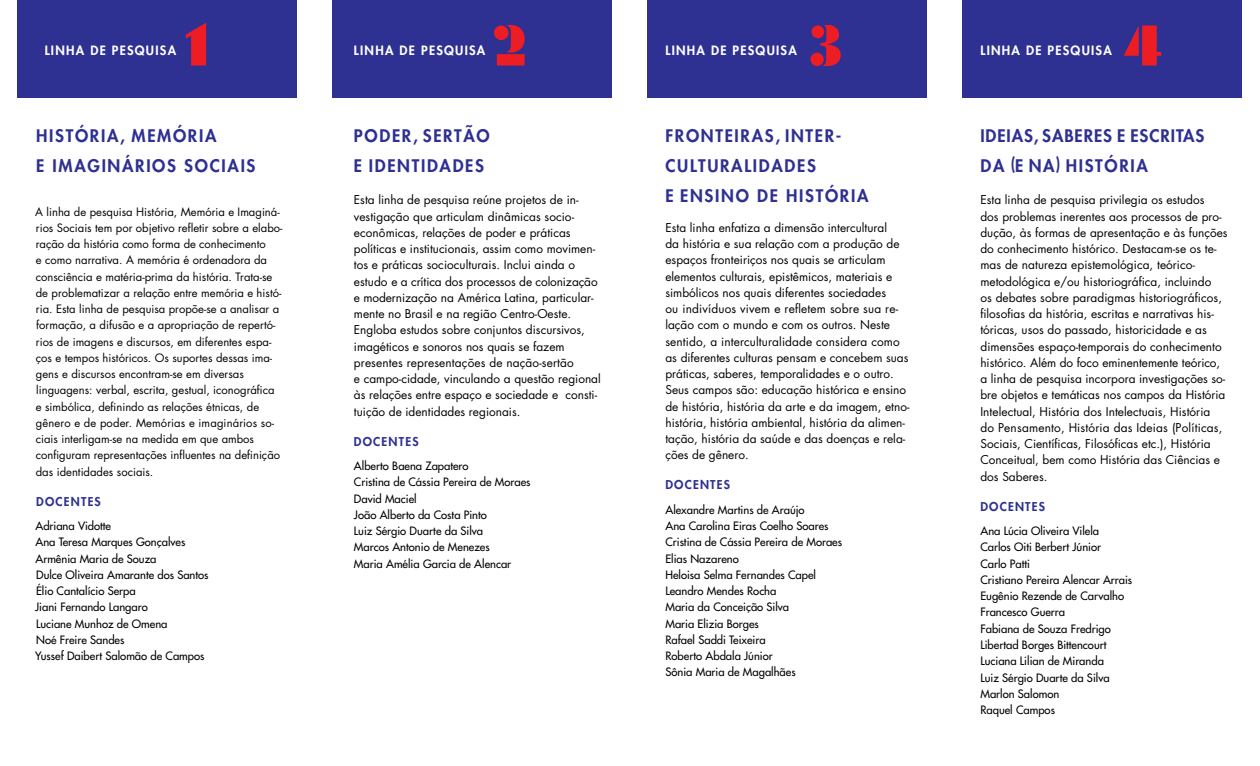
<style>
.page{position:relative;width:1260px;height:766px;background:#fff}
.page>*{position:absolute;margin:0;border:0;box-sizing:border-box;transform-origin:0 0}
.t1{font:60px "Futura Black BT";color:#ed1d24}
.t2{font:800 16.88px/30px "Futura";letter-spacing:.1em;color:#2e3092}
.t3{font:800 16.88px/30px "Futura";letter-spacing:.055em;color:#2e3092}
.t4{font:800 12.5px "Futura";letter-spacing:.1em;color:#fff}
.t5{font:11.88px/16.2px "Futura";color:#000}
.t6{font:800 11.88px "Futura";letter-spacing:.1em;color:#2e3092}
.t7{font:11.25px/16.2px "Futura";color:#000}
.t8{font:11.25px/16.2px "Futura";color:#000}
</style>
<div class="page">
<div style="left:18px;top:0;width:279px;height:97px;background:#2e3092"></div>
<div style="left:333px;top:0;width:279px;height:97px;background:#2e3092"></div>
<div style="left:648px;top:0;width:279px;height:97px;background:#2e3092"></div>
<div style="left:963px;top:0;width:279px;height:97px;background:#2e3092"></div>
<p class="t4" style="left:45px;top:42px;width:133px">LINHA DE PESQUISA</p>
<h1 class="t1" style="left:185px;top:8px;width:26px">1</h1>
<h2 class="t2" style="left:36px;top:120px;width:221px">HISTÓRIA, MEMÓRIA<br>E IMAGINÁRIOS SOCIAIS</h2>
<p class="t8" style="left:35px;top:203px;width:249px">A linha de pesquisa História, Memória e Imaginá&shy;rios Sociais tem por objetivo refletir sobre a elabo&shy;ração da história como forma de conhecimento<br>e como narrativa. A memória é ordenadora da consciência e matéria-prima da história. Trata-se de problematizar a relação entre memória e histó&shy;ria. Esta linha de pesquisa propõe-se a analisar a formação, a difusão e a apropriação de repertó&shy;rios de imagens e discursos, em diferentes espa&shy;ços e tempos históricos. Os suportes dessas ima&shy;gens e discursos encontram-se em diversas linguagens: verbal, escrita, gestual, iconográfica<br>e simbólica, definindo as relações étnicas, de gênero e de poder. Memórias e imaginários so&shy;ciais interligam-se na medida em que ambos configuram representações influentes na definição das identidades sociais.</p>
<p class="t6" style="left:36px;top:493px;width:66px">DOCENTES</p>
<p class="t7" style="left:35px;top:517px;width:175px">Adriana Vidotte<br>Ana Teresa Marques Gonçalves<br>Armênia Maria de Souza<br>Dulce Oliveira Amarante dos Santos<br>Élio Cantalício Serpa<br>Jiani Fernando Langaro<br>Luciane Munhoz de Omena<br>Noé Freire Sandes<br>Yussef Daibert Salomão de Campos</p>
<p class="t4" style="left:354px;top:42px;width:133px">LINHA DE PESQUISA</p>
<h1 class="t1" style="left:494px;top:8px;width:33px">2</h1>
<h2 class="t2" style="left:354px;top:120px;width:137px">PODER, SERTÃO<br>E IDENTIDADES</h2>
<p class="t5" style="left:354px;top:191px;width:248px">Esta linha de pesquisa reúne projetos de in&shy;vestigação que articulam dinâmicas socio&shy;econômicas, relações de poder e práticas políticas e institucionais, assim como movimen&shy;tos e práticas socioculturais. Inclui ainda o estudo e a crítica dos processos de colonização e modernização na América Latina, particular&shy;mente no Brasil e na região Centro-Oeste.<br>Engloba estudos sobre conjuntos discursivos, imagéticos e sonoros nos quais se fazem presentes representações de nação-sertão<br>e campo-cidade, vinculando a questão regional às relações entre espaço e sociedade e consti&shy;tuição de identidades regionais.</p>
<p class="t6" style="left:354px;top:433px;width:66px">DOCENTES</p>
<p class="t7" style="left:354px;top:457px;width:178px">Alberto Baena Zapatero<br>Cristina de Cássia Pereira de Moraes<br>David Maciel<br>João Alberto da Costa Pinto<br>Luiz Sérgio Duarte da Silva<br>Marcos Antonio de Menezes<br>Maria Amélia Garcia de Alencar</p>
<p class="t4" style="left:665px;top:42px;width:133px">LINHA DE PESQUISA</p>
<h1 class="t1" style="left:810px;top:8px;width:33px">3</h1>
<h2 class="t2" style="left:665px;top:120px;width:205px">FRONTEIRAS, INTER-<br>CULTURALIDADES<br>E ENSINO DE HISTÓRIA</h2>
<p class="t5" style="left:665px;top:219px;width:246px">Esta linha enfatiza a dimensão intercultural<br>da história e sua relação com a produção de espaços fronteiriços nos quais se articulam elementos culturais, epistêmicos, materiais e simbólicos nos quais diferentes sociedades<br>ou indivíduos vivem e refletem sobre sua re&shy;lação com o mundo e com os outros. Neste sentido, a interculturalidade considera como as diferentes culturas pensam e concebem suas práticas, saberes, temporalidades e o outro.<br>Seus campos são: educação histórica e ensino de história, história da arte e da imagem, etno&shy;história, história ambiental, história da alimen&shy;tação, história da saúde e das doenças e rela&shy;ções de gênero.</p>
<p class="t6" style="left:665px;top:477px;width:66px">DOCENTES</p>
<p class="t7" style="left:665px;top:501px;width:178px">Alexandre Martins de Araújo<br>Ana Carolina Eiras Coelho Soares<br>Cristina de Cássia Pereira de Moraes<br>Elias Nazareno<br>Heloisa Selma Fernandes Capel<br>Leandro Mendes Rocha<br>Maria da Conceição Silva<br>Maria Elizia Borges<br>Rafael Saddi Teixeira<br>Roberto Abdala Júnior<br>Sônia Maria de Magalhães</p>
<p class="t4" style="left:980px;top:42px;width:133px">LINHA DE PESQUISA</p>
<h1 class="t1" style="left:1124px;top:8px;width:39px">4</h1>
<h2 class="t3" style="left:980px;top:120px;width:226px">IDEIAS, SABERES E ESCRITAS<br>DA (E NA) HISTÓRIA</h2>
<p class="t5" style="left:980px;top:191px;width:249px">Esta linha de pesquisa privilegia os estudos<br>dos problemas inerentes aos processos de pro&shy;dução, às formas de apresentação e às funções do conhecimento histórico. Destacam-se os te&shy;mas de natureza epistemológica, teórico&shy;metodológica e/ou historiográfica, incluindo<br>os debates sobre paradigmas historiográficos, filosofias da história, escritas e narrativas his&shy;tóricas, usos do passado, historicidade e as dimensões espaço-temporais do conhecimento histórico. Além do foco eminentemente teórico, a linha de pesquisa incorpora investigações so&shy;bre objetos e temáticas nos campos da História Intelectual, História dos Intelectuais, História<br>do Pensamento, História das Ideias (Políticas, Sociais, Científicas, Filosóficas etc.), História Conceitual, bem como História das Ciências e dos Saberes.</p>
<p class="t6" style="left:980px;top:498px;width:66px">DOCENTES</p>
<p class="t7" style="left:980px;top:522px;width:153px">Ana Lúcia Oliveira Vilela<br>Carlos Oiti Berbert Júnior<br>Carlo Patti<br>Cristiano Pereira Alencar Arrais<br>Eugênio Rezende de Carvalho<br>Francesco Guerra<br>Fabiana de Souza Fredrigo<br>Libertad Borges Bittencourt<br>Luciana Lilian de Miranda<br>Luiz Sérgio Duarte da Silva<br>Marlon Salomon<br>Raquel Campos</p>
</div>
